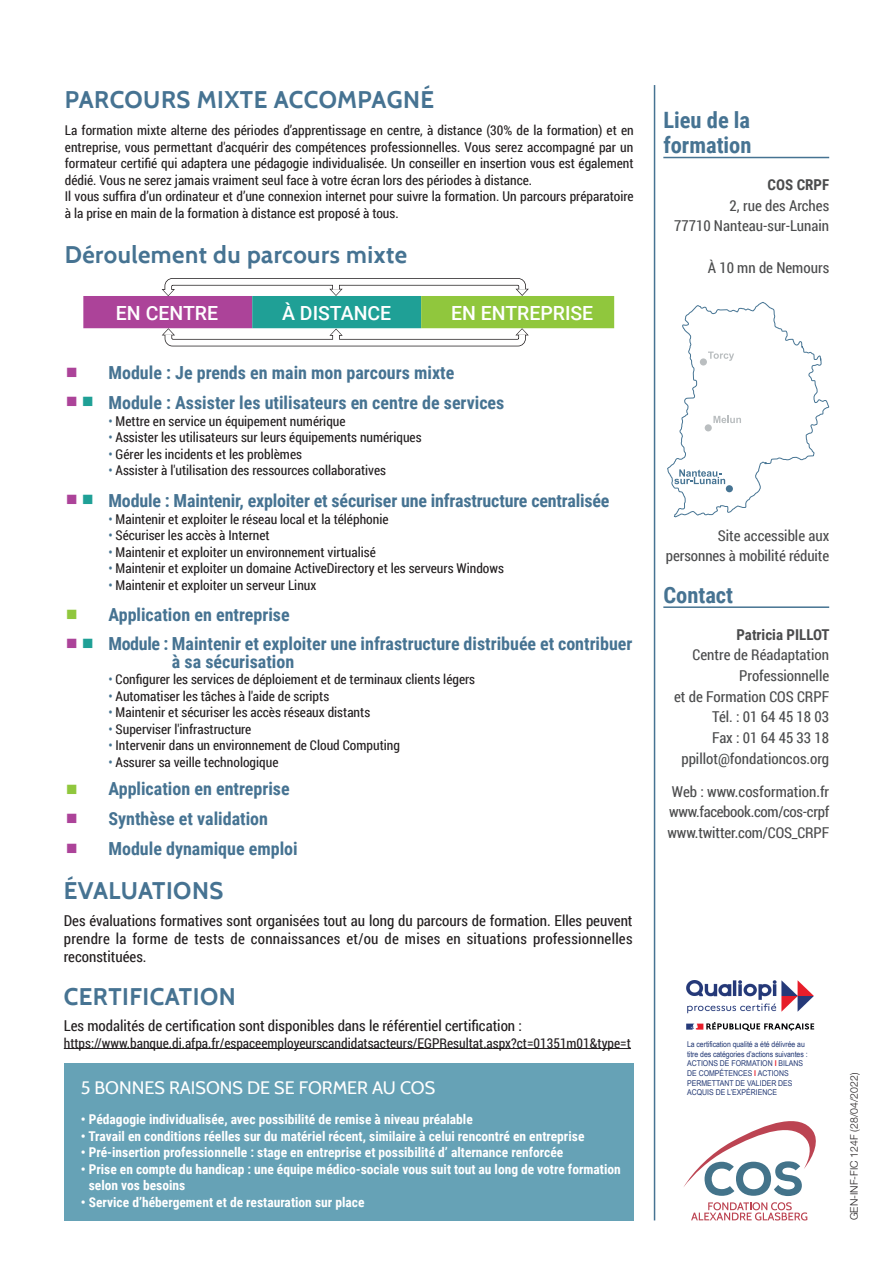
<style>
.page{position:relative;width:893px;height:1263px;background:#fff}
.page>*{position:absolute;margin:0;border:0;box-sizing:border-box;transform-origin:0 0}
.t1{font:700 24px "Cabin";letter-spacing:.02em;color:#467392}
.t2{font:700 22.5px/24.8px "Roboto Condensed";color:#467392}
.t3{font:500 19.5px "Roboto";color:#fff}
.t4{font:700 18px/29.7px "Roboto Condensed";color:#467392}
.t5{font:18px "Cabin";color:#fff}
.t6{font:15px/20.7px "Roboto Condensed";color:#4b4c4d;text-align:right}
.t7{font:15px/18px "Roboto Condensed";color:#231f20;text-align:justify}
.t8{font:700 15px "Roboto Condensed";color:#4b4c4d}
.t9{font:13.5px/16.5px "Roboto Condensed";color:#231f20}
.t10{font:700 13.5px/16.5px "Roboto Condensed";color:#fff}
.t11{font:300 10.5px "Helvetica Neue LT Pro";color:#231f20}
.t12{font:7.95px/9.6px "Arial Narrow";color:#223874;scale:1.06 1}
.s1{color:#467392}
.s2{font-weight:700;color:#e81c28}
</style>
<div class="page">
<div style="left:64px;top:1063px;width:570px;height:157px;background:#66a2b6"></div>
<hr style="left:654px;top:85px;width:1px;height:1135px;background:#467392">
<hr style="left:663px;top:157px;width:166px;height:1px;background:#467392">
<hr style="left:663px;top:606px;width:166px;height:2px;background:#467392">
<svg style="left:691px;top:1202px;width:116px;height:18px"></svg>
<svg style="left:683px;top:1121px;width:133px;height:75px"></svg>
<svg style="left:667px;top:302px;width:162px;height:215px"></svg>
<div style="left:83px;top:296px;width:169px;height:32px;background:#ac4399"></div>
<div style="left:252px;top:296px;width:169px;height:32px;background:#1fa096"></div>
<div style="left:421px;top:296px;width:193px;height:32px;background:#90c73d"></div>
<svg style="left:161px;top:278px;width:368px;height:20px"></svg>
<svg style="left:161px;top:327px;width:369px;height:20px"></svg>
<hr style="left:64px;top:1048px;width:567px;height:1px;background:#231f20">
<img style="left:686px;top:980px;width:129px;height:51px">
<h1 class="t1" style="left:65px;top:85px;width:371px">PARCOURS MIXTE ACCOMPAGNÉ</h1>
<p class="t9" style="left:65px;top:122px;width:570px">La formation mixte alterne des périodes d’apprentissage en centre, à distance (30% de la formation) et en entreprise, vous permettant d'acquérir des compétences professionnelles. Vous serez accompagné par un formateur certifié qui adaptera une pédagogie individualisée. Un conseiller en insertion vous est également dédié. Vous ne serez jamais vraiment seul face à votre écran lors des périodes à distance.<br>Il vous suffira d’un ordinateur et d’une connexion internet pour suivre la formation. Un parcours préparatoire à la prise en main de la formation à distance est proposé à tous.</p>
<h1 class="t1" style="left:65px;top:240px;width:344px">Déroulement du parcours mixte</h1>
<h3 class="t3" style="left:116px;top:299px;width:104px">EN CENTRE</h3>
<h3 class="t3" style="left:282px;top:299px;width:111px">À DISTANCE</h3>
<h3 class="t3" style="left:451px;top:299px;width:144px">EN ENTREPRISE</h3>
<h3 class="t4" style="left:108px;top:356px;width:397px;line-height:30.8px">Module : Je prends en main mon parcours mixte<br>Module : Assister les utilisateurs en centre de services</h3>
<p class="t9" style="left:108px;top:412px;width:239px"><span class="s1">•</span> Mettre en service un équipement numérique</p>
<p class="t9" style="left:108px;top:429px;width:315px"><span class="s1">•</span> Assister les utilisateurs sur leurs équipements numériques</p>
<p class="t9" style="left:108px;top:445px;width:195px"><span class="s1">•</span> Gérer les incidents et les problèmes</p>
<p class="t9" style="left:108px;top:462px;width:279px"><span class="s1">•</span> Assister à l'utilisation des ressources collaboratives</p>
<h3 class="t4" style="left:108px;top:485px;width:503px">Module : Maintenir, exploiter et sécuriser une infrastructure centralisée</h3>
<p class="t9" style="left:108px;top:510px;width:282px"><span class="s1">•</span> Maintenir et exploiter le réseau local et la téléphonie</p>
<p class="t9" style="left:108px;top:527px;width:163px"><span class="s1">•</span> Sécuriser les accès à Internet</p>
<p class="t9" style="left:108px;top:543px;width:269px"><span class="s1">•</span> Maintenir et exploiter un environnement virtualisé</p>
<p class="t9" style="left:108px;top:560px;width:397px"><span class="s1">•</span> Maintenir et exploiter un domaine ActiveDirectory et les serveurs Windows</p>
<p class="t9" style="left:108px;top:576px;width:209px"><span class="s1">•</span> Maintenir et exploiter un serveur Linux</p>
<h3 class="t4" style="left:108px;top:599px;width:526px;line-height:28.7px">Application en entreprise<br>Module : Maintenir et exploiter une infrastructure distribuée et contribuer</h3>
<h3 class="t4" style="left:172px;top:646px;width:124px">à sa sécurisation</h3>
<p class="t9" style="left:108px;top:671px;width:368px"><span class="s1">•</span> Configurer les services de déploiement et de terminaux clients légers</p>
<p class="t9" style="left:108px;top:687px;width:222px"><span class="s1">•</span> Automatiser les tâches à l'aide de scripts</p>
<p class="t9" style="left:108px;top:704px;width:263px"><span class="s1">•</span> Maintenir et sécuriser les accès réseaux distants</p>
<p class="t9" style="left:108px;top:720px;width:144px"><span class="s1">•</span> Superviser l'infrastructure</p>
<p class="t9" style="left:108px;top:737px;width:293px"><span class="s1">•</span> Intervenir dans un environnement de Cloud Computing</p>
<p class="t9" style="left:108px;top:753px;width:172px"><span class="s1">•</span> Assurer sa veille technologique</p>
<h3 class="t4" style="left:108px;top:773px;width:191px">Application en entreprise<br>Synthèse et validation<br>Module dynamique emploi</h3>
<h2 class="t2" style="left:663px;top:107px;width:90px">Lieu de la formation</h2>
<p class="t8" style="left:767px;top:174px;width:63px">COS CRPF</p>
<p class="t6" style="left:674px;top:195px;width:157px">2, rue des Arches<br>77710 Nanteau-sur-Lunain</p>
<p class="t6" style="left:708px;top:256px;width:123px">À 10 mn de Nemours</p>
<p class="t6" style="left:666px;top:525px;width:165px">Site accessible aux personnes à mobilité réduite</p>
<h2 class="t2" style="left:663px;top:581px;width:71px">Contact</h2>
<p class="t8" style="left:736px;top:624px;width:95px">Patricia PILLOT</p>
<p class="t6" style="left:674px;top:644px;width:157px">Centre de Réadaptation<br>Professionnelle<br>et de Formation COS CRPF<br>Tél. : 01 64 45 18 03<br>Fax : 01 64 45 33 18 ppillot@fondationcos.org</p>
<p class="t6" style="left:667px;top:780px;width:163px;text-align:justify">Web : www.cosformation.fr www.facebook.com/cos-crpf www.twitter.com/COS_CRPF</p>
<h1 class="t1" style="left:64px;top:876px;width:161px">ÉVALUATIONS</h1>
<p class="t7" style="left:64px;top:911px;width:570px">Des évaluations formatives sont organisées tout au long du parcours de formation. Elles peuvent prendre la forme de tests de connaissances et/ou de mises en situations professionnelles reconstituées.</p>
<h1 class="t1" style="left:64px;top:982px;width:173px">CERTIFICATION</h1>
<p class="t7" style="left:64px;top:1016px;width:460px">Les modalités de certification sont disponibles dans le référentiel certification :</p>
<p class="t9" style="left:64px;top:1034px;width:569px">https://www.banque.di.afpa.fr/espaceemployeurscandidatsacteurs/EGPResultat.aspx?ct=01351m01&amp;type=t</p>
<p class="t12" style="left:687px;top:1039px;width:115px">La certification qualité a été délivrée au titre des catégories d’actions suivantes :<br>ACTIONS DE FORMATION <span class="s2">l</span> BILANS<br>DE COMPÉTENCES <span class="s2">l</span> ACTIONS<br>PERMETTANT DE VALIDER DES<br>ACQUIS DE L’EXPÉRIENCE</p>
<h3 class="t5" style="left:81px;top:1077px;width:356px">5 BONNES RAISONS DE SE FORMER AU COS</h3>
<p class="t10" style="left:81px;top:1110px;width:394px">• Pédagogie individualisée, avec possibilité de remise à niveau préalable</p>
<p class="t10" style="left:81px;top:1127px;width:505px">• Travail en conditions réelles sur du matériel récent, similaire à celui rencontré en entreprise</p>
<p class="t10" style="left:81px;top:1143px;width:484px">• Pré-insertion professionnelle : stage en entreprise et possibilité d’ alternance renforcée</p>
<p class="t10" style="left:89px;top:1160px;width:534px;text-indent:-8px">• Prise en compte du handicap : une équipe médico-sociale vous suit tout au long de votre formation selon vos besoins</p>
<p class="t10" style="left:81px;top:1193px;width:285px">• Service d’hébergement et de restauration sur place</p>
<p class="t11" style="left:848px;top:1220px;width:149px;rotate:-90deg">GEN-INF-FIC 124F (28/04/2022)</p>
</div>
